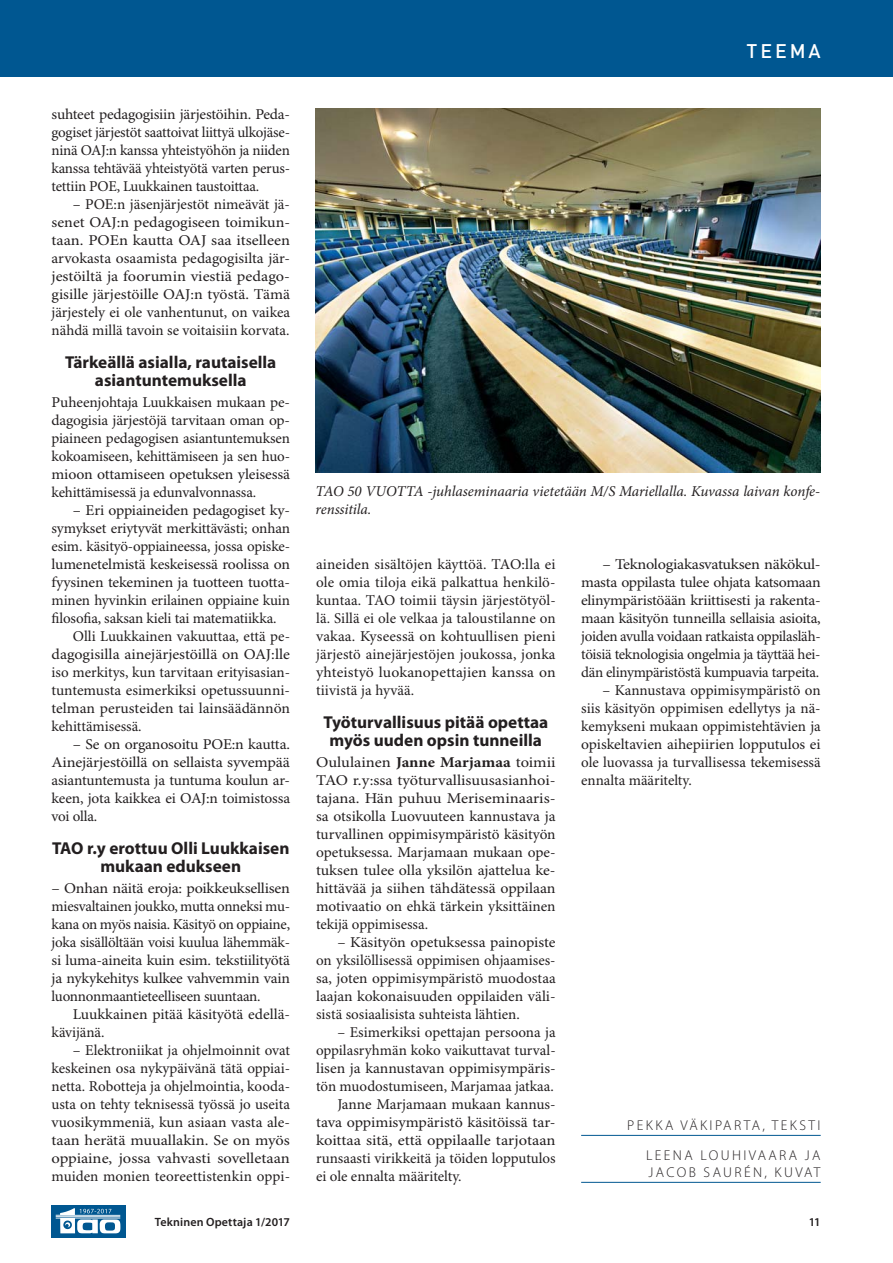
<style>
.page{position:relative;width:893px;height:1263px;background:#fff}
.page>*{position:absolute;margin:0;border:0;box-sizing:border-box;transform-origin:0 0}
.t1{font:500 19.5px "DIN";letter-spacing:.15em;color:#fff}
.t2{font:700 17.25px/18px "Myriad Pro";color:#231f20;text-align:center}
.t3{font:15px/18px "Minion Pro";letter-spacing:-.005em;color:#231f20;text-align:justify}
.t4{font:15px/18px "Minion Pro";letter-spacing:-.005em;color:#231f20;text-align:justify;scale:1.05 1}
.t5{font:15px/18px "Minion Pro";letter-spacing:-.005em;color:#231f20;text-align:justify;scale:1.1 1}
.t6{font:15px/18px "Minion Pro";letter-spacing:-.005em;color:#231f20;text-align:justify;scale:1.04 1}
.t7{font:15px/18px "Minion Pro";letter-spacing:-.005em;color:#231f20;text-align:justify;scale:1.07 1}
.t8{font:15px/18px "Minion Pro";letter-spacing:-.005em;color:#231f20;text-align:justify;scale:1.08 1}
.t9{font:italic 15px/18px "Minion Pro";letter-spacing:-.005em;color:#231f20}
.t10{font:15px "Minion Pro";letter-spacing:-.005em;color:#231f20;scale:1.06 1}
.t11{font:300 14.25px/29.8px "Myriad Pro";letter-spacing:.17em;color:#231f20;text-align:right}
.t12{font:600 12px "Myriad Pro";letter-spacing:.01em;color:#231f20}
.s1{font-weight:700}
</style>
<div class="page">
<div style="left:51px;top:1204px;width:74px;height:33px;background:#005791"></div>
<svg style="left:56px;top:1208px;width:64px;height:25px"></svg>
<img style="left:316px;top:108px;width:504px;height:365px">
<hr style="left:581px;top:1135px;width:240px;height:1px;background:#005791">
<hr style="left:581px;top:1182px;width:240px;height:1px;background:#005791">
<div style="left:0;top:0;width:893px;height:77px;background:#005791"></div>
<p class="t6" style="left:52px;top:107px;width:231px">suhteet pedagogisiin järjestöihin. Peda&shy;gogiset järjestöt saattoivat liittyä ulkojäse&shy;ninä OAJ:n kanssa yhteistyöhön ja niiden kanssa tehtävää yhteistyötä varten perus&shy;tettiin POE, Luukkainen taustoittaa.</p>
<p class="t3" style="left:52px;top:197px;width:240px;text-indent:21px">– POE:n jäsenjärjestöt nimeävät jä&shy;senet OAJ:n pedagogiseen toimikun&shy;taan. POEn kautta OAJ saa itselleen arvokasta osaamista pedagogisilta jär&shy;jestöiltä ja foorumin viestiä pedago&shy;gisille järjestöille OAJ:n työstä. Tämä järjestely ei ole vanhentunut, on vaikea nähdä millä tavoin se voitaisiin korvata.</p>
<p class="t2" style="left:65px;top:355px;width:213px">Tärkeällä asialla, rautaisella asiantuntemuksella</p>
<p class="t3" style="left:52px;top:395px;width:240px">Puheenjohtaja Luukkaisen mukaan pe&shy;dagogisia järjestöjä tarvitaan oman op&shy;piaineen pedagogisen asiantuntemuksen kokoamiseen, kehittämiseen ja sen huo&shy;mioon ottamiseen opetuksen yleisessä kehittämisessä ja edunvalvonnassa.</p>
<p class="t6" style="left:73px;top:503px;width:210px">– Eri oppiaineiden pedagogiset ky-</p>
<p class="t3" style="left:52px;top:521px;width:240px">symykset eriytyvät merkittävästi; onhan</p>
<p class="t3" style="left:52px;top:539px;width:240px">esim. käsityö-oppiaineessa, jossa opiske-</p>
<p class="t4" style="left:52px;top:557px;width:229px">lumenetelmistä keskeisessä roolissa on</p>
<p class="t4" style="left:52px;top:575px;width:229px">fyysinen tekeminen ja tuotteen tuotta-</p>
<p class="t3" style="left:52px;top:593px;width:240px">minen hyvinkin erilainen oppiaine kuin</p>
<p class="t3" style="left:52px;top:611px;width:226px">filosofia, saksan kieli tai matematiikka.</p>
<p class="t3" style="left:73px;top:629px;width:219px">Olli Luukkainen vakuuttaa, että pe-</p>
<p class="t7" style="left:52px;top:647px;width:224px">dagogisilla ainejärjestöillä on OAJ:lle</p>
<p class="t3" style="left:52px;top:665px;width:240px">iso merkitys, kun tarvitaan erityisasian-</p>
<p class="t3" style="left:52px;top:683px;width:240px">tuntemusta esimerkiksi opetussuunni-</p>
<p class="t6" style="left:52px;top:701px;width:231px">telman perusteiden tai lainsäädännön</p>
<p class="t3" style="left:52px;top:719px;width:92px">kehittämisessä.</p>
<p class="t4" style="left:52px;top:737px;width:229px;text-indent:21px">– Se on organosoitu POE:n kautta.<br>Ainejärjestöillä on sellaista syvempää asian tuntemusta ja tuntuma koulun ar&shy;keen, jota kaikkea ei OAJ:n toimistossa voi olla.</p>
<p class="t2" style="left:52px;top:841px;width:239px">TAO r.y erottuu Olli Luukkaisen mukaan edukseen</p>
<p class="t7" style="left:52px;top:881px;width:224px">– Onhan näitä eroja: poikkeuksellisen miesvaltainen joukko, mutta onneksi mu&shy;kana on myös naisia. Käsityö on oppiaine, joka sisällöltään voisi kuulua lähemmäk&shy;si luma-aineita kuin esim. tekstiilityötä ja nykykehitys kulkee vahvemmin vain luonnonmaantieteelliseen suuntaan.</p>
<p class="t6" style="left:52px;top:1007px;width:231px;text-indent:21px">Luukkainen pitää käsityötä edellä&shy;kävijänä.</p>
<p class="t3" style="left:52px;top:1043px;width:240px;text-indent:21px">– Elektroniikat ja ohjelmoinnit ovat keskeinen osa nykypäivänä tätä oppiai&shy;netta. Robotteja ja ohjelmointia, kooda&shy;usta on tehty teknisessä työssä jo useita vuosikymmeniä, kun asiaan vasta ale&shy;taan herätä muuallakin. Se on myös oppiaine, jossa vahvasti sovelletaan muiden monien teoreettistenkin oppi-</p>
<h1 class="t1" style="left:746px;top:44px;width:76px">TEEMA</h1>
<p class="t9" style="left:316px;top:483px;width:506px">TAO 50 VUOTTA -juhlaseminaaria vietetään M/S Mariellalla. Kuvassa laivan konfe&shy;renssitila.</p>
<p class="t3" style="left:316px;top:556px;width:241px">aineiden sisältöjen käyttöä. TAO:lla ei ole omia tiloja eikä palkattua henkilö&shy;kuntaa. TAO toimii täysin järjestötyöl&shy;lä. Sillä ei ole velkaa ja taloustilanne on vakaa. Kyseessä on kohtuullisen pieni järjestö ainejärjestöjen joukossa, jonka yhteistyö luokanopettajien kanssa on tiivistä ja hyvää.</p>
<p class="t2" style="left:323px;top:715px;width:226px">Työturvallisuus pitää opettaa myös uuden opsin tunneilla</p>
<p class="t5" style="left:316px;top:754px;width:219px">Oululainen <span class="s1">Janne Marjamaa</span> toimii TAO r.y:ssa työturvallisuusasianhoi&shy;tajana. Hän puhuu Meriseminaaris&shy;sa otsikolla Luovuuteen kannustava ja turvallinen oppimisympäristö käsityön opetuksessa. Marjamaan mukaan ope&shy;tuksen tulee olla yksilön ajattelua ke&shy;hittävää ja siihen tähdätessä oppilaan motivaatio on ehkä tärkein yksittäinen tekijä oppimisessa.</p>
<p class="t4" style="left:316px;top:934px;width:230px;text-indent:21px">– Käsityön opetuksessa painopiste on yksilöllisessä oppimisen ohjaamises&shy;sa, joten oppimisympäristö muodostaa laajan kokonaisuuden oppilaiden väli&shy;sistä sosiaalisista suhteista lähtien.</p>
<p class="t3" style="left:337px;top:1024px;width:220px">– Esimerkiksi opettajan persoona ja</p>
<p class="t3" style="left:316px;top:1042px;width:241px">oppilasryhmän koko vaikuttavat turval-</p>
<p class="t6" style="left:316px;top:1060px;width:232px">lisen ja kannustavan oppimisympäris-</p>
<p class="t3" style="left:316px;top:1078px;width:239px">tön muodostumiseen, Marjamaa jatkaa.</p>
<p class="t3" style="left:337px;top:1096px;width:220px">Janne Marjamaan mukaan kannus-</p>
<p class="t10" style="left:316px;top:1116px;width:227px">tava oppimisympäristö käsitöissä tar-</p>
<p class="t5" style="left:316px;top:1132px;width:219px">koittaa sitä, että oppilaalle tarjotaan</p>
<p class="t3" style="left:316px;top:1150px;width:241px">runsaasti virikkeitä ja töiden lopputulos</p>
<p class="t3" style="left:316px;top:1168px;width:147px">ei ole ennalta määritelty.</p>
<p class="t8" style="left:581px;top:556px;width:223px;text-indent:21px">– Teknologiakasvatuksen näkökul&shy;masta oppilasta tulee ohjata katsomaan elinympäristöään kriittisesti ja rakenta&shy;maan käsityön tunneilla sellaisia asioita, joiden avulla voidaan ratkaista oppilasläh&shy;töisiä teknologisia ongelmia ja täyttää hei&shy;dän elinympäristöstä kumpuavia tarpeita.</p>
<p class="t3" style="left:581px;top:682px;width:241px;text-indent:21px">– Kannustava oppimisympäristö on siis käsityön oppimisen edellytys ja nä&shy;kemykseni mukaan oppimistehtävien ja opiskeltavien aihepiirien lopputulos ei ole luovassa ja turvallisessa tekemisessä ennalta määritelty.</p>
<p class="t11" style="left:627px;top:1112px;width:195px">PEKKA VÄKIPARTA, TEKSTI<br>LEENA LOUHIVAARA JA</p>
<p class="t11" style="left:648px;top:1159px;width:174px">JACOB SAURÉN, KUVAT</p>
<p class="t12" style="left:155px;top:1218px;width:137px">Tekninen Opettaja 1/2017</p>
<p class="t12" style="left:809px;top:1218px;width:13px">11</p>
</div>
